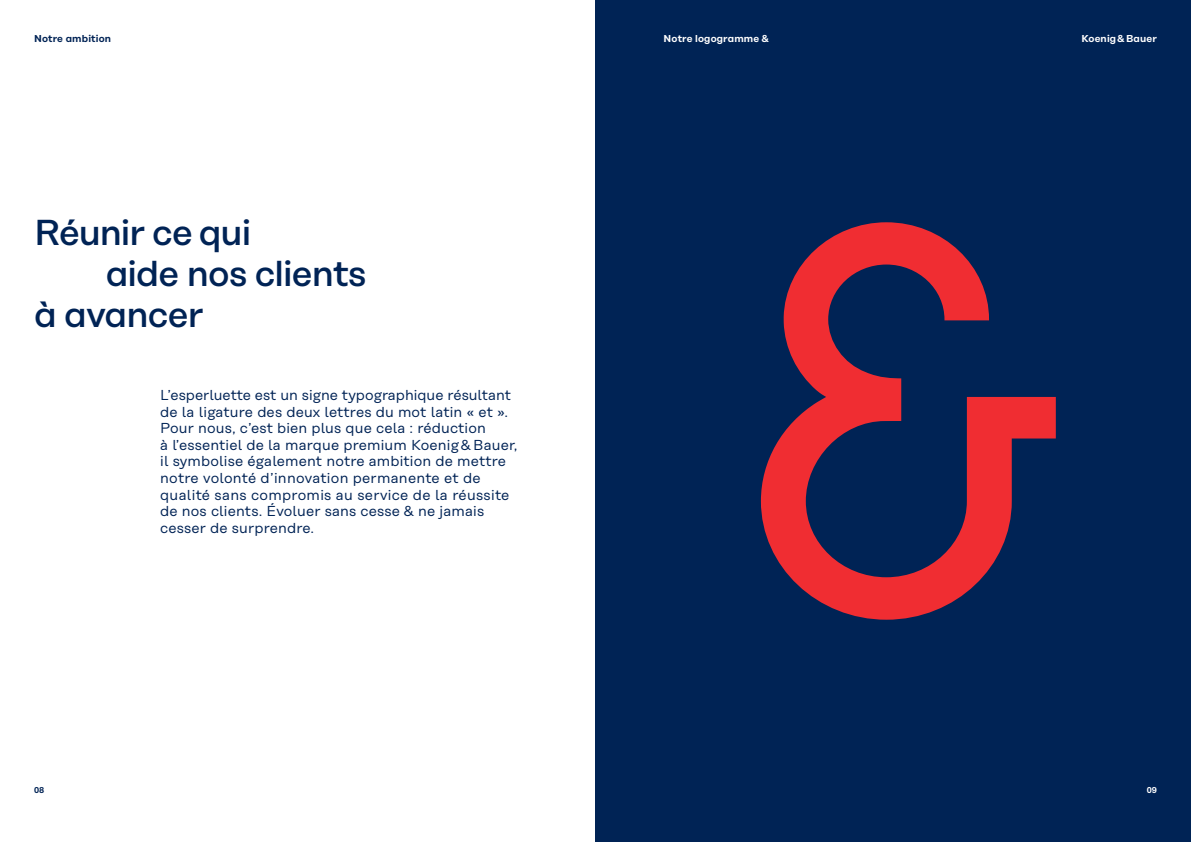
<style>
.page{position:relative;width:1191px;height:842px;background:#fff}
.page>*{position:absolute;margin:0;border:0;box-sizing:border-box;transform-origin:0 0}
.t1{font:500 36px "Koenig&Bauer Type Headline";letter-spacing:-.025em;color:#002355}
.t2{font:14.4px/16.6px "Koenig&Bauer Type Text";letter-spacing:.01em;color:#002355}
.t3{font:600 10px "Koenig&Bauer Type Headline";letter-spacing:.015em;color:#fff}
.t4{font:600 10px "Koenig&Bauer Type Headline";letter-spacing:.015em;color:#002355}
.t5{font:600 8.5px "Koenig&Bauer Type Headline";color:#002355}
.t6{font:600 8.5px "Koenig&Bauer Type Headline";color:#fff}
</style>
<div class="page">
<div style="left:595px;top:0;width:596px;height:842px;background:#002355"></div>
<svg style="left:761px;top:222px;width:294px;height:398px"></svg>
<p class="t4" style="left:34px;top:33px;width:79px">Notre ambition</p>
<p class="t3" style="left:663px;top:33px;width:107px">Notre logogramme &amp;</p>
<h1 class="t1" style="left:34px;top:211px;width:219px">Réunir ce qui</h1>
<h1 class="t1" style="left:106px;top:252px;width:262px">aide nos clients</h1>
<h1 class="t1" style="left:34px;top:294px;width:171px">à avancer</h1>
<p class="t2" style="left:160px;top:387px;width:359px">L’esperluette est un signe typographique résultant de la ligature des deux lettres du mot latin « et ».<br>Pour nous, c’est bien plus que cela : réduction<br>à l’essentiel de la marque premium Koenig &amp; Bauer, il symbolise également notre ambition de mettre notre volonté d’innovation permanente et de qualité sans compromis au service de la réussite de nos clients. Évoluer sans cesse &amp; ne jamais cesser de surprendre.</p>
<p class="t3" style="left:1081px;top:33px;width:77px">Koenig &amp; Bauer</p>
<p class="t5" style="left:34px;top:785px;width:12px">08</p>
<p class="t6" style="left:1146px;top:785px;width:12px">09</p>
</div>
